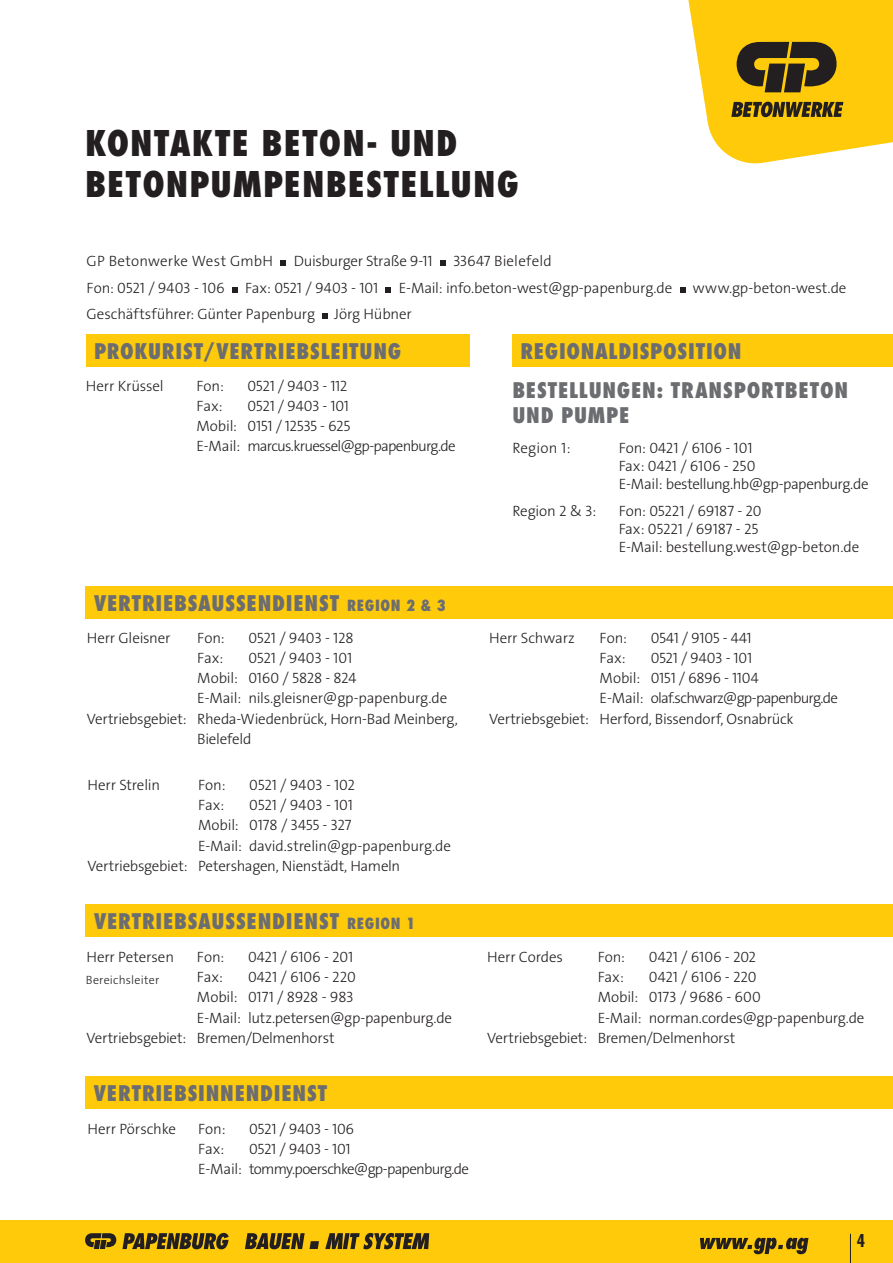
<style>
.page{position:relative;width:893px;height:1263px;background:#fff}
.page>*{position:absolute;margin:0;border:0;box-sizing:border-box;transform-origin:0 0}
.t1{font:800 condensed 34.5px/41.4px "Futura Std";letter-spacing:.03em;color:#231f20}
.t2{font:800 condensed 21px/25.2px "Futura Std";letter-spacing:.035em;color:#6c6d70}
.t3{font:700 condensed 17.25px "Futura Std";color:#231f20}
.t4{font:15px/18px "The Sans LP3 Lig";letter-spacing:-.015em;color:#231f20}
.t5{font:15px/20.1px "The Sans LP3 Lig";letter-spacing:-.04em;color:#231f20}
.t6{font:15px/20.1px "The Sans LP3 Lig";letter-spacing:-.045em;color:#231f20}
.t7{font:15px "The Sans LP3 Lig";letter-spacing:-.05em;color:#231f20}
.t8{font:15px "The Sans LP3 Lig";letter-spacing:.01em;color:#231f20}
.t9{font:12px "The Sans LP3 Lig";letter-spacing:.02em;color:#231f20}
.s1{font-size:15px}
</style>
<div class="page">
<div style="left:0;top:1220px;width:893px;height:43px;background:#feca0a"></div>
<svg style="left:700px;top:1238px;width:108px;height:16px"></svg>
<svg style="left:122px;top:1233px;width:107px;height:16px"></svg>
<svg style="left:325px;top:1233px;width:104px;height:16px"></svg>
<svg style="left:245px;top:1233px;width:74px;height:16px"></svg>
<svg style="left:85px;top:1233px;width:31px;height:16px"></svg>
<svg style="left:850px;top:1234px;width:1px;height:29px"></svg>
<svg style="left:688px;top:0;width:205px;height:164px;background:#dfb82a"></svg>
<div style="left:86px;top:586px;width:807px;height:32px;background:#feca0a"></div>
<div style="left:86px;top:905px;width:807px;height:32px;background:#feca0a"></div>
<div style="left:86px;top:1077px;width:807px;height:32px;background:#feca0a"></div>
<div style="left:86px;top:335px;width:383px;height:32px;background:#feca0a"></div>
<div style="left:513px;top:335px;width:380px;height:32px;background:#feca0a"></div>
<svg style="left:280px;top:260px;width:6px;height:6px"></svg>
<svg style="left:440px;top:260px;width:6px;height:6px"></svg>
<svg style="left:232px;top:287px;width:6px;height:6px"></svg>
<svg style="left:385px;top:287px;width:6px;height:6px"></svg>
<svg style="left:680px;top:287px;width:5px;height:6px"></svg>
<svg style="left:322px;top:313px;width:6px;height:6px"></svg>
<h1 class="t1" style="left:85px;top:122px;width:435px">KONTAKTE BETON- UND<br>BETONPUMPENBESTELLUNG</h1>
<p class="t8" style="left:87px;top:252px;width:188px">GP Betonwerke West GmbH</p>
<p class="t4" style="left:294px;top:252px;width:140px">Duisburger Straße 9-11</p>
<p class="t8" style="left:453px;top:252px;width:100px">33647 Bielefeld</p>
<p class="t4" style="left:87px;top:279px;width:140px">Fon: 0521 / 9403 - 106</p>
<p class="t4" style="left:245px;top:279px;width:135px">Fax: 0521 / 9403 - 101</p>
<p class="t4" style="left:399px;top:279px;width:275px">E-Mail: info.beton-west@gp-papenburg.de</p>
<p class="t4" style="left:693px;top:279px;width:155px">www.gp-beton-west.de</p>
<p class="t4" style="left:87px;top:305px;width:230px">Geschäftsführer: Günter Papenburg</p>
<p class="t4" style="left:334px;top:305px;width:79px">Jörg Hübner</p>
<h2 class="t2" style="left:94px;top:339px;width:309px">PROKURIST/VERTRIEBSLEITUNG</h2>
<p class="t4" style="left:86px;top:377px;width:79px">Herr Krüssel</p>
<p class="t4" style="left:196px;top:377px;width:29px">Fon:</p>
<p class="t4" style="left:248px;top:377px;width:101px">0521 / 9403 - 112</p>
<p class="t4" style="left:196px;top:397px;width:28px">Fax:</p>
<p class="t5" style="left:196px;top:396px;width:261px;text-indent:51px">0521 / 9403 - 101<br>Mobil: 0151 / 12535 - 625<br>E-Mail: marcus.kruessel@gp-papenburg.de</p>
<h2 class="t2" style="left:94px;top:590px;width:353px">VERTRIEBSAUSSENDIENST <span class="s1">REGION 2 &amp; 3</span></h2>
<p class="t4" style="left:87px;top:629px;width:85px">Herr Gleisner</p>
<p class="t4" style="left:197px;top:629px;width:29px">Fon:</p>
<p class="t4" style="left:248px;top:629px;width:107px">0521 / 9403 - 128</p>
<p class="t4" style="left:197px;top:649px;width:28px">Fax:</p>
<p class="t4" style="left:248px;top:649px;width:105px">0521 / 9403 - 101</p>
<p class="t4" style="left:197px;top:669px;width:161px">Mobil: 0160 / 5828 - 824</p>
<p class="t4" style="left:197px;top:689px;width:251px">E-Mail: nils.gleisner@gp-papenburg.de</p>
<p class="t4" style="left:87px;top:710px;width:373px">Vertriebsgebiet: Rheda-Wiedenbrück, Horn-Bad Meinberg,</p>
<p class="t4" style="left:197px;top:730px;width:56px">Bielefeld</p>
<p class="t4" style="left:88px;top:776px;width:74px">Herr Strelin</p>
<p class="t4" style="left:198px;top:776px;width:29px">Fon:</p>
<p class="t4" style="left:249px;top:776px;width:107px">0521 / 9403 - 102</p>
<p class="t4" style="left:198px;top:796px;width:28px">Fax:</p>
<p class="t4" style="left:249px;top:796px;width:105px">0521 / 9403 - 101</p>
<p class="t4" style="left:198px;top:816px;width:155px">Mobil: 0178 / 3455 - 327</p>
<p class="t4" style="left:198px;top:837px;width:254px">E-Mail: david.strelin@gp-papenburg.de</p>
<p class="t4" style="left:88px;top:857px;width:314px">Vertriebsgebiet: Petershagen, Nienstädt, Hameln</p>
<h2 class="t2" style="left:94px;top:909px;width:323px">VERTRIEBSAUSSENDIENST <span class="s1">REGION 1</span></h2>
<p class="t4" style="left:86px;top:948px;width:89px">Herr Petersen</p>
<p class="t4" style="left:197px;top:948px;width:29px">Fon:</p>
<p class="t4" style="left:248px;top:948px;width:107px">0421 / 6106 - 201</p>
<p class="t4" style="left:197px;top:968px;width:28px">Fax:</p>
<p class="t4" style="left:248px;top:968px;width:109px">0421 / 6106 - 220</p>
<p class="t4" style="left:197px;top:988px;width:158px">Mobil: 0171 / 8928 - 983</p>
<p class="t4" style="left:197px;top:1008px;width:257px">E-Mail: lutz.petersen@gp-papenburg.de</p>
<p class="t4" style="left:86px;top:1029px;width:250px">Vertriebsgebiet: Bremen/Delmenhorst</p>
<p class="t9" style="left:86px;top:973px;width:75px">Bereichsleiter</p>
<h2 class="t2" style="left:94px;top:1081px;width:235px">VERTRIEBSINNENDIENST</h2>
<p class="t4" style="left:88px;top:1120px;width:90px">Herr Pörschke</p>
<p class="t4" style="left:198px;top:1120px;width:29px">Fon:</p>
<p class="t4" style="left:249px;top:1120px;width:106px">0521 / 9403 - 106</p>
<p class="t4" style="left:198px;top:1140px;width:28px">Fax:</p>
<p class="t6" style="left:198px;top:1139px;width:273px;text-indent:51px">0521 / 9403 - 101<br>E-Mail: tommy.poerschke@gp-papenburg.de</p>
<h2 class="t2" style="left:521px;top:339px;width:223px">REGIONALDISPOSITION</h2>
<h2 class="t2" style="left:512px;top:377px;width:337px">BESTELLUNGEN: TRANSPORTBETON<br>UND PUMPE</h2>
<p class="t4" style="left:512px;top:439px;width:60px">Region 1:</p>
<p class="t4" style="left:619px;top:439px;width:251px">Fon: 0421 / 6106 - 101<br>Fax: 0421 / 6106 - 250<br>E-Mail: bestellung.hb@gp-papenburg.de</p>
<p class="t4" style="left:512px;top:502px;width:85px">Region 2 &amp; 3:</p>
<p class="t4" style="left:619px;top:502px;width:242px">Fon: 05221 / 69187 - 20<br>Fax: 05221 / 69187 - 25<br>E-Mail: bestellung.west@gp-beton.de</p>
<p class="t4" style="left:489px;top:629px;width:87px">Herr Schwarz</p>
<p class="t4" style="left:600px;top:629px;width:29px">Fon:</p>
<p class="t4" style="left:651px;top:629px;width:103px">0541 / 9105 - 441</p>
<p class="t4" style="left:600px;top:649px;width:28px">Fax:</p>
<p class="t4" style="left:651px;top:649px;width:103px">0521 / 9403 - 101</p>
<p class="t4" style="left:600px;top:669px;width:161px">Mobil: 0151 / 6896 - 1104</p>
<p class="t7" style="left:600px;top:689px;width:240px">E-Mail: olaf.schwarz@gp-papenburg.de</p>
<p class="t4" style="left:489px;top:710px;width:306px">Vertriebsgebiet: Herford, Bissendorf, Osnabrück</p>
<p class="t4" style="left:487px;top:948px;width:77px">Herr Cordes</p>
<p class="t4" style="left:598px;top:948px;width:29px">Fon:</p>
<p class="t4" style="left:649px;top:948px;width:109px">0421 / 6106 - 202</p>
<p class="t4" style="left:598px;top:968px;width:28px">Fax:</p>
<p class="t4" style="left:649px;top:968px;width:109px">0421 / 6106 - 220</p>
<p class="t4" style="left:598px;top:988px;width:165px">Mobil: 0173 / 9686 - 600</p>
<p class="t4" style="left:598px;top:1008px;width:268px">E-Mail: norman.cordes@gp-papenburg.de</p>
<p class="t4" style="left:487px;top:1029px;width:250px">Vertriebsgebiet: Bremen/Delmenhorst</p>
<p class="t3" style="left:857px;top:1230px;width:10px">4</p>
</div>
